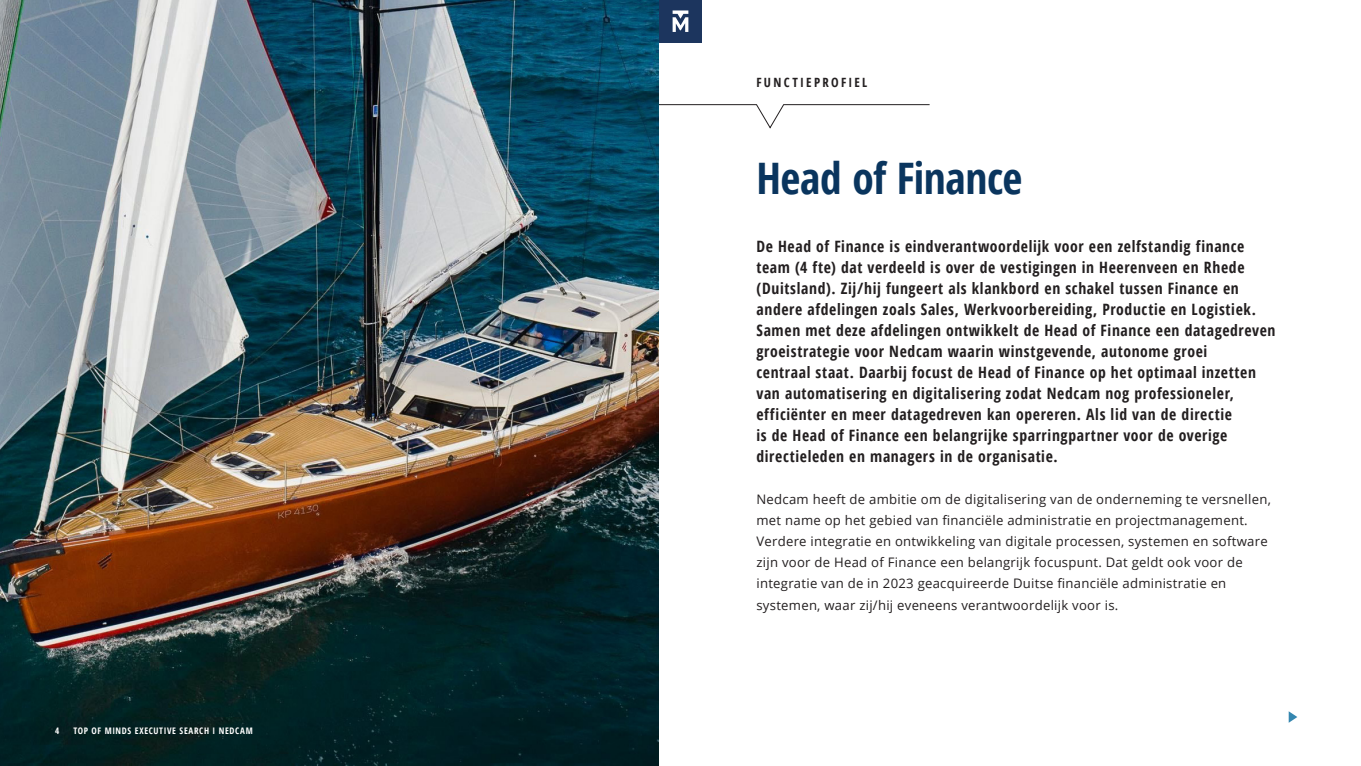
<style>
.page{position:relative;width:1361px;height:766px;background:#fff}
.page>*{position:absolute;margin:0;border:0;box-sizing:border-box;transform-origin:0 0}
.Page_header_kopie{font:700 condensed 43.42px "Open Sans";letter-spacing:-.01em;color:#0a355e}
.t1{font:700 condensed 15.67px/21px "Open Sans";letter-spacing:.04em;color:#231f20}
.t2{font:13.12px/21px "Open Sans";letter-spacing:.02em;color:#231f20}
.t3{font:700 condensed 12.75px "Open Sans";letter-spacing:.18em;color:#231f20}
.t4{font:700 condensed 9px "Open Sans";letter-spacing:.07em;color:#fff}
</style>
<div class="page">
<svg style="left:658px;top:104px;width:272px;height:24px"></svg>
<img style="left:0;top:0;width:658px;height:765px">
<svg style="left:1288px;top:711px;width:9px;height:11px"></svg>
<div style="left:659px;top:0;width:43px;height:43px;background:#1c355e"></div>
<svg style="left:672px;top:10px;width:16px;height:22px"></svg>
<p class="t4" style="left:55px;top:724px;width:6px">4</p>
<p class="t4" style="left:73px;top:724px;width:181px">TOP OF MINDS EXECUTIVE SEARCH I NEDCAM</p>
<p class="t3" style="left:756px;top:73px;width:112px">FUNCTIEPROFIEL</p>
<p class="Page_header_kopie" style="left:756px;top:148px;width:268px">Head of Finance</p>
<p class="t1" style="left:756px;top:235px;width:520px">De Head of Finance is eindverantwoordelijk voor een zelfstandig finance team (4 fte) dat verdeeld is over de vestigingen in Heerenveen en Rhede (Duitsland). Zij/hij fungeert als klankbord en schakel tussen Finance en andere afdelingen zoals Sales, Werkvoorbereiding, Productie en Logistiek.<br>Samen met deze afdelingen ontwikkelt de Head of Finance een datagedreven groeistrategie voor Nedcam waarin winstgevende, autonome groei<br>centraal staat. Daarbij focust de Head of Finance op het optimaal inzetten van automatisering en digitalisering zodat Nedcam nog professioneler, efficiënter en meer datagedreven kan opereren. Als lid van de directie<br>is de Head of Finance een belangrijke sparringpartner voor de overige directieleden en managers in de organisatie.</p>
<p class="t2" style="left:756px;top:488px;width:516px">Nedcam heeft de ambitie om de digitalisering van de onderneming te versnellen, met name op het gebied van financiële administratie en projectmanagement.<br>Verdere integratie en ontwikkeling van digitale processen, systemen en software zijn voor de Head of Finance een belangrijk focuspunt. Dat geldt ook voor de integratie van de in 2023 geacquireerde Duitse financiële administratie en systemen, waar zij/hij eveneens verantwoordelijk voor is.</p>
</div>
